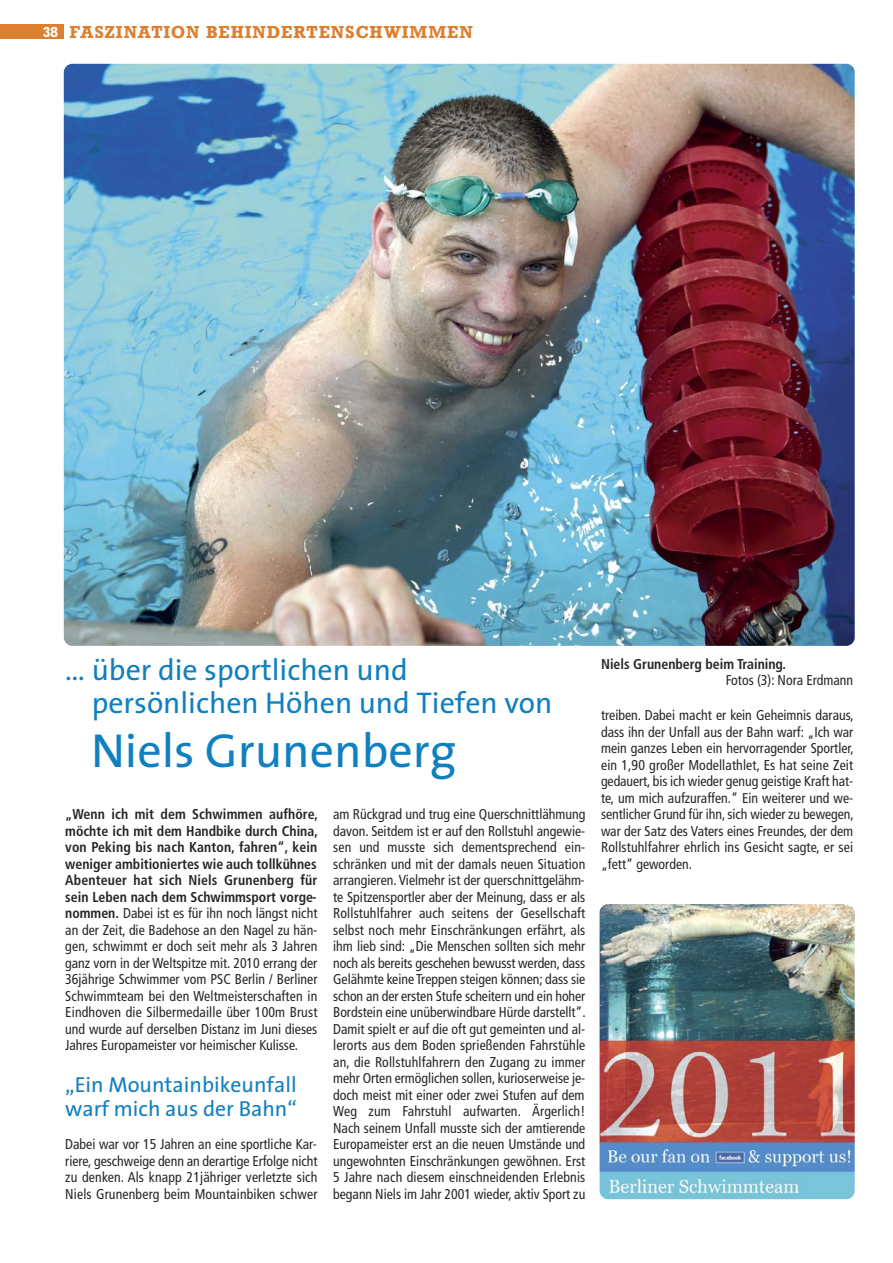
<style>
.page{position:relative;width:893px;height:1263px;background:#fff}
.page>*{position:absolute;margin:0;border:0;box-sizing:border-box;transform-origin:0 0}
.t1{font:48px "The Sans";color:#1180bf}
.t2{font:30px/33px "The Sans";color:#1180bf}
.t3{font:21.75px/24.8px "The Sans";color:#1180bf}
.t4{font:500 18px "Roctus T";letter-spacing:.05em;color:#dc7f2f}
.t5{font:condensed 14.25px/16.5px "Frutiger";color:#272627;text-align:justify}
.t6{font:700 condensed 14.25px "Frutiger";color:#272627}
.s1{font-size:15px;color:#fff}
.s2{font-weight:700}
</style>
<div class="page">
<div style="left:0;top:24px;width:64px;height:15px;background:#dc7f2f"></div>
<img style="left:64px;top:64px;width:791px;height:582px;border-radius:9px">
<img style="left:600px;top:904px;width:255px;height:295px;border-radius:9px">
<p class="t4" style="left:43px;top:26px;width:431px"><span class="s1">38</span> FASZINATION BEHINDERTENSCHWIMMEN</p>
<h2 class="t2" style="left:92px;top:657px;width:462px;text-indent:-26px">… über die sportlichen und persönlichen Höhen und Tiefen von</h2>
<h1 class="t1" style="left:91px;top:732px;width:367px">Niels Grunenberg</h1>
<p class="t5" style="left:65px;top:807px;width:254px"><span class="s2">„Wenn ich mit dem Schwimmen aufhöre, möchte ich mit dem Handbike durch China, von Peking bis nach Kanton, fahren“, kein weniger ambitioniertes wie auch tollkühnes Abenteuer hat sich Niels Grunenberg für sein Leben nach dem Schwimmsport vorge&shy;nommen.</span> Dabei ist es für ihn noch längst nicht an der Zeit, die Badehose an den Nagel zu hän&shy;gen, schwimmt er doch seit mehr als 3 Jahren ganz vorn in der Weltspitze mit. 2010 errang der 36jährige Schwimmer vom PSC Berlin / Berliner Schwimmteam bei den Weltmeisterschaften in Eindhoven die Silbermedaille über 100m Brust und wurde auf derselben Distanz im Juni dieses Jahres Europameister vor heimischer Kulisse.</p>
<h3 class="t3" style="left:65px;top:1074px;width:233px">„Ein Mountainbikeunfall warf mich aus der Bahn“</h3>
<p class="t5" style="left:65px;top:1137px;width:254px">Dabei war vor 15 Jahren an eine sportliche Kar&shy;riere, geschweige denn an derartige Erfolge nicht zu denken. Als knapp 21jähriger verletzte sich Niels Grunenberg beim Mountainbiken schwer</p>
<p class="t5" style="left:333px;top:807px;width:254px">am Rückgrad und trug eine Querschnittlähmung davon. Seitdem ist er auf den Rollstuhl angewie&shy;sen und musste sich dementsprechend ein&shy;schränken und mit der damals neuen Situation arrangieren. Vielmehr ist der querschnittgelähm&shy;te Spitzensportler aber der Meinung, dass er als Rollstuhlfahrer auch seitens der Gesellschaft selbst noch mehr Einschränkungen erfährt, als ihm lieb sind: „Die Menschen sollten sich mehr noch als bereits geschehen bewusst werden, dass Gelähmte keine Treppen steigen können; dass sie schon an der ersten Stufe scheitern und ein hoher Bordstein eine unüberwindbare Hürde darstellt“.<br>Damit spielt er auf die oft gut gemeinten und al&shy;lerorts aus dem Boden sprießenden Fahrstühle an, die Rollstuhlfahrern den Zugang zu immer mehr Orten ermöglichen sollen, kurioserweise je&shy;doch meist mit einer oder zwei Stufen auf dem Weg zum Fahrstuhl aufwarten. Ärgerlich!<br>Nach seinem Unfall musste sich der amtierende Europameister erst an die neuen Umstände und ungewohnten Einschränkungen gewöhnen. Erst 5 Jahre nach diesem einschneidenden Erlebnis begann Niels im Jahr 2001 wieder, aktiv Sport zu</p>
<p class="t6" style="left:601px;top:658px;width:187px">Niels Grunenberg beim Training.</p>
<p class="t5" style="left:726px;top:673px;width:129px">Fotos (3): Nora Erdmann</p>
<p class="t5" style="left:601px;top:708px;width:254px">treiben. Dabei macht er kein Geheimnis daraus, dass ihn der Unfall aus der Bahn warf: „Ich war mein ganzes Leben ein hervorragender Sportler, ein 1,90 großer Modellathlet, Es hat seine Zeit gedauert, bis ich wieder genug geistige Kraft hat&shy;te, um mich aufzuraffen.“ Ein weiterer und we&shy;sentlicher Grund für ihn, sich wieder zu bewegen, war der Satz des Vaters eines Freundes, der dem Rollstuhlfahrer ehrlich ins Gesicht sagte, er sei „fett“ geworden.</p>
</div>
